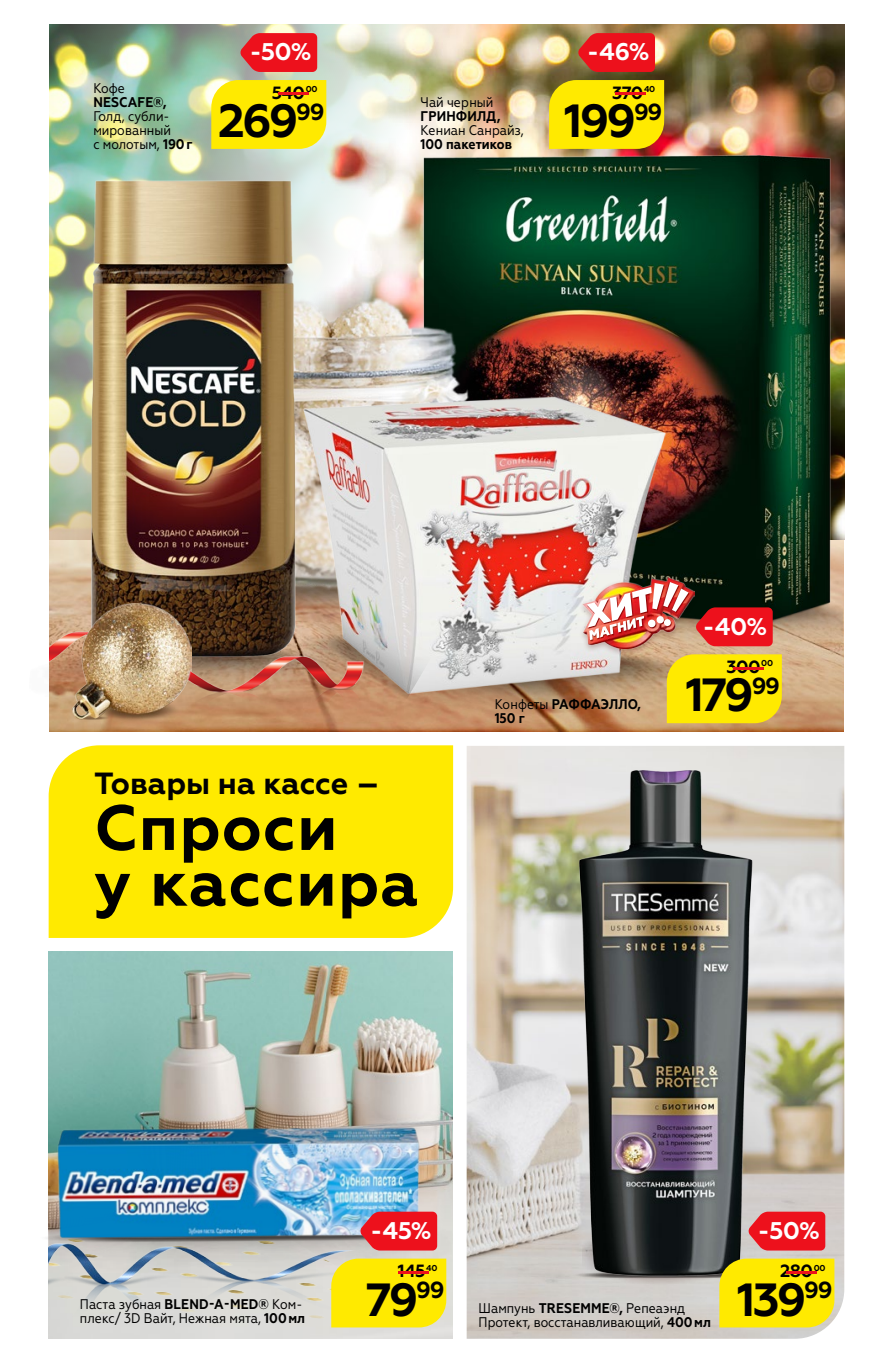
<style>
.page{position:relative;width:869px;height:1365px;background:#fff}
.page>*{position:absolute;margin:0;border:0;box-sizing:border-box;transform-origin:0 0}
.t1{font:700 63.7px/55.6px "Geometria";letter-spacing:.02em;color:#000}
.t2{font:700 46.38px "Geometria";letter-spacing:-.065em;color:#000}
.t3{font:700 30.62px "Geometria";color:#000}
.t4{font:700 24.15px "Geometria";color:#fff}
.t5{font:700 17.68px "Geometria";letter-spacing:-.03em;color:#000}
.t6{font:700 17.68px "Geometria";color:#ed111c;scale:5.5 1}
.t7{font:14px/14px "Geometria Narrow";color:#000}
.t8{font:700 14px/14px "Geometria Narrow";color:#000}
.t9{font:700 8.58px "Geometria";letter-spacing:-.03em;color:#000}
.s1{font-weight:700}
.s2{font-weight:400}
</style>
<div class="page">
<img style="left:49px;top:952px;width:403px;height:81px">
<img style="left:466px;top:746px;width:377px;height:592px">
<img style="left:582px;top:1287px;width:137px;height:7px">
<img style="left:570px;top:1282px;width:149px;height:5px">
<img style="left:570px;top:765px;width:194px;height:517px">
<img style="left:48px;top:1033px;width:404px;height:278px">
<svg style="left:48px;top:951px;width:405px;height:1px"></svg>
<svg style="left:48px;top:937px;width:768px;height:14px"></svg>
<div style="left:719px;top:1258px;width:115px;height:69px;background:#ffea00"></div>
<svg style="left:747px;top:1211px;width:77px;height:39px;background:#e92731"></svg>
<img style="left:48px;top:1205px;width:397px;height:57px">
<img style="left:47px;top:1105px;width:385px;height:143px">
<img style="left:49px;top:1240px;width:306px;height:76px">
<div style="left:331px;top:1258px;width:115px;height:69px;background:#ffea00"></div>
<svg style="left:360px;top:1211px;width:77px;height:39px;background:#e3232f"></svg>
<img style="left:50px;top:24px;width:794px;height:514px">
<img style="left:653px;top:708px;width:152px;height:57px">
<img style="left:653px;top:644px;width:189px;height:64px">
<img style="left:414px;top:128px;width:431px;height:516px">
<img style="left:303px;top:254px;width:179px;height:73px">
<img style="left:191px;top:704px;width:462px;height:84px">
<img style="left:303px;top:327px;width:380px;height:377px">
<img style="left:225px;top:493px;width:252px;height:236px">
<div style="left:49px;top:745px;width:404px;height:192px;background:#ffea00"></div>
<div style="left:211px;top:80px;width:115px;height:69px;background:#ffea00"></div>
<svg style="left:240px;top:33px;width:77px;height:39px;background:#e52029"></svg>
<div style="left:666px;top:654px;width:115px;height:69px;background:#ffea00"></div>
<svg style="left:699px;top:607px;width:73px;height:39px;background:#e2151e"></svg>
<div style="left:549px;top:80px;width:114px;height:69px;background:#ffea00"></div>
<svg style="left:577px;top:33px;width:77px;height:39px;background:#e21d21"></svg>
<img style="left:49px;top:538px;width:364px;height:168px">
<img style="left:57px;top:174px;width:246px;height:478px">
<div style="left:577px;top:574px;width:122px;height:82px;background:#5c1d15;opacity:.3"></div>
<img style="left:582px;top:577px;width:112px;height:71px">
<img style="left:586px;top:582px;width:102px;height:58px">
<img style="left:191px;top:652px;width:180px;height:74px">
<img style="left:50px;top:627px;width:22px;height:82px">
<img style="left:72px;top:603px;width:119px;height:129px">
<p class="t7" style="left:93px;top:81px;width:101px">Кофе<br><span class="s1">NESCAFE®,<br></span>Голд, субли&shy;мированный<br>с молотым, <span class="s1">190 г</span></p>
<p class="t4" style="left:250px;top:37px;width:64px">-50%</p>
<p class="t9" style="left:305px;top:84px;width:13px">00</p>
<p class="t5" style="left:272px;top:82px;width:35px">540</p>
<p class="t6" style="left:268px;top:82px;width:10px">-</p>
<p class="t2" style="left:218px;top:93px;width:108px">269<sup>99</sup></p>
<p class="t7" style="left:420px;top:95px;width:105px">Чай черный<br><span class="s1">ГРИНФИЛД,<br></span>Кениан Санрайз,<br><span class="s1">100 пакетиков</span></p>
<p class="t4" style="left:587px;top:37px;width:64px">-46%</p>
<p class="t9" style="left:643px;top:84px;width:13px">40</p>
<p class="t5" style="left:611px;top:82px;width:33px">370</p>
<p class="t6" style="left:606px;top:82px;width:10px">-</p>
<p class="t2" style="left:564px;top:93px;width:100px">199<sup>99</sup></p>
<p class="t3" style="left:94px;top:765px;width:287px">Товары на кассе –</p>
<p class="t1" style="left:94px;top:800px;width:326px">Cпроси<br>у кассира</p>
<p class="t8" style="left:488px;top:690px;width:32px">150 г</p>
<p class="t8" style="left:494px;top:697px;width:147px"><span class="s2">Конфеты</span> РАФФАЭЛЛО,<br>150 г</p>
<p class="t4" style="left:702px;top:611px;width:66px">-40%</p>
<p class="t9" style="left:760px;top:658px;width:13px">00</p>
<p class="t5" style="left:726px;top:656px;width:36px">300</p>
<p class="t6" style="left:724px;top:656px;width:10px">-</p>
<p class="t2" style="left:685px;top:667px;width:96px">179<sup>99</sup></p>
<p class="t4" style="left:370px;top:1215px;width:63px">-45%</p>
<p class="t4" style="left:757px;top:1215px;width:64px">-50%</p>
<p class="t9" style="left:426px;top:1262px;width:13px">40</p>
<p class="t5" style="left:398px;top:1260px;width:29px">145</p>
<p class="t6" style="left:388px;top:1260px;width:10px">-</p>
<p class="t9" style="left:813px;top:1262px;width:13px">00</p>
<p class="t5" style="left:779px;top:1260px;width:34px">280</p>
<p class="t6" style="left:776px;top:1260px;width:10px">-</p>
<p class="t7" style="left:80px;top:1296px;width:227px">Паста зубная <span class="s1">BLEND-A-MED®</span> Ком&shy;плекс/ 3D Вайт, Нежная мята, <span class="s1">100 мл</span></p>
<p class="t2" style="left:365px;top:1271px;width:80px">79<sup>99</sup></p>
<p class="t7" style="left:478px;top:1301px;width:234px">Шампунь <span class="s1">ТRESEMME®,</span> Репеаэнд<br>Протект, восстанавливающий, <span class="s1">400 мл</span></p>
<p class="t2" style="left:736px;top:1271px;width:97px">139<sup>99</sup></p>
</div>
